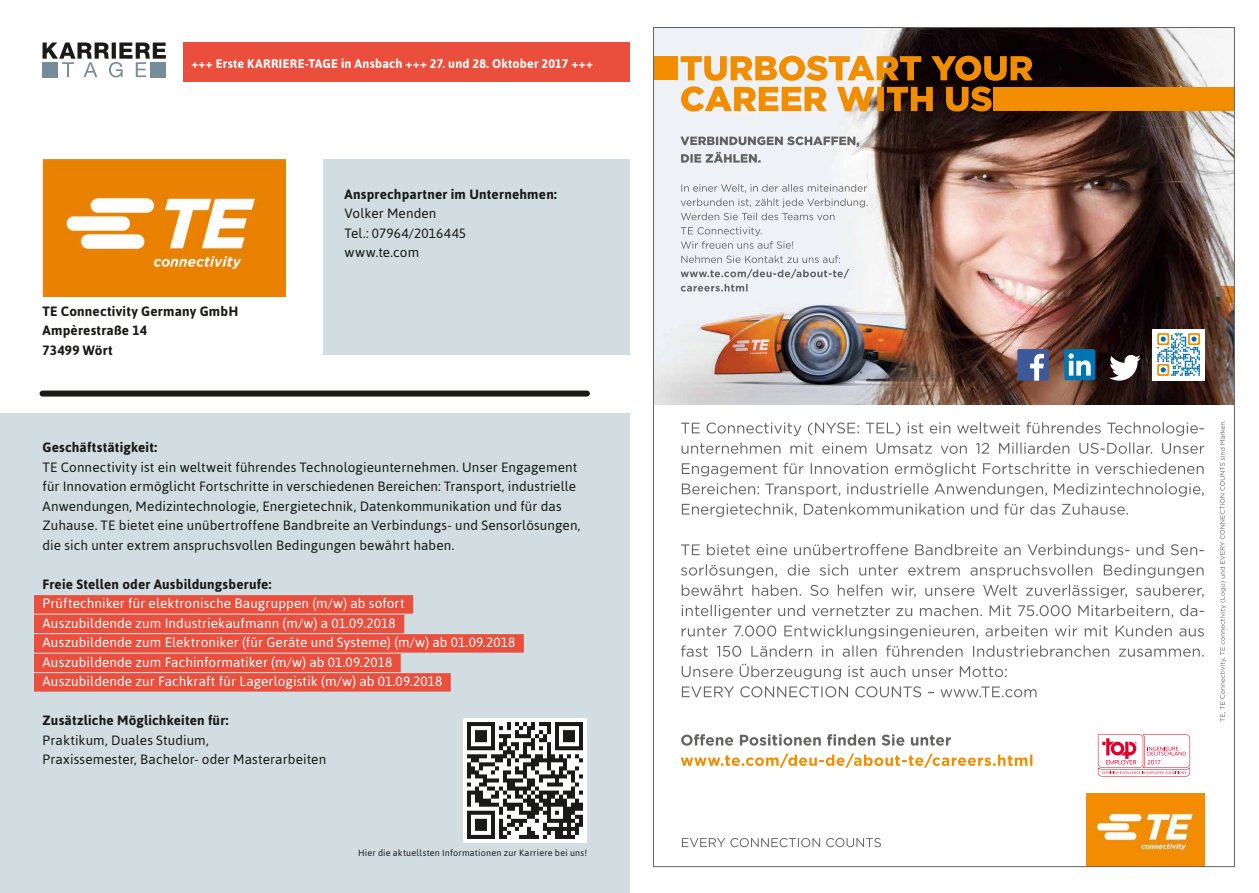
<style>
.page{position:relative;width:1259px;height:893px;background:#fff}
.page>*{position:absolute;margin:0;border:0;box-sizing:border-box;transform-origin:0 0}
.t1{font:13.5px/19.5px "Asap";letter-spacing:.01em;color:#1a1a18}
.t2{font:13.5px/19.5px "Asap";letter-spacing:.01em;color:#fff}
.t3{font:700 13.5px/19.5px "Asap";letter-spacing:.015em;color:#1a1a18}
.t4{font:700 12.45px "Asap";letter-spacing:.02em;color:#fff}
.t5{font:9px "Asap";letter-spacing:.02em;color:#1a1a18}
</style>
<div class="page">
<div style="left:0;top:413px;width:629px;height:480px;background:#d2dde2"></div>
<img style="left:655px;top:29px;width:577px;height:376px">
<img style="left:1086px;top:793px;width:118px;height:72px">
<svg style="left:1220px;top:421px;width:5px;height:301px"></svg>
<svg style="left:680px;top:753px;width:352px;height:15px"></svg>
<svg style="left:681px;top:734px;width:270px;height:12px"></svg>
<svg style="left:682px;top:686px;width:354px;height:11px"></svg>
<svg style="left:681px;top:664px;width:325px;height:15px"></svg>
<svg style="left:681px;top:645px;width:522px;height:12px"></svg>
<svg style="left:681px;top:625px;width:523px;height:14px"></svg>
<svg style="left:681px;top:605px;width:522px;height:13px"></svg>
<svg style="left:681px;top:584px;width:522px;height:14px"></svg>
<svg style="left:681px;top:564px;width:522px;height:14px"></svg>
<svg style="left:681px;top:544px;width:522px;height:14px"></svg>
<svg style="left:682px;top:503px;width:446px;height:14px"></svg>
<svg style="left:682px;top:483px;width:521px;height:14px"></svg>
<svg style="left:682px;top:463px;width:521px;height:13px"></svg>
<svg style="left:681px;top:442px;width:523px;height:12px"></svg>
<svg style="left:681px;top:422px;width:522px;height:14px"></svg>
<svg style="left:682px;top:838px;width:199px;height:9px"></svg>
<svg style="left:1098px;top:734px;width:92px;height:42px"></svg>
<svg style="left:680px;top:56px;width:352px;height:56px;background:#c08d4a"></svg>
<div style="left:653px;top:56px;width:25px;height:24px;background:#f28d00"></div>
<div style="left:993px;top:87px;width:241px;height:24px;background:#f28d00"></div>
<svg style="left:681px;top:284px;width:66px;height:8px"></svg>
<svg style="left:680px;top:269px;width:169px;height:9px;background:#c2c4c7"></svg>
<svg style="left:681px;top:255px;width:159px;height:8px"></svg>
<svg style="left:681px;top:227px;width:112px;height:22px;background:#dbdee2"></svg>
<svg style="left:680px;top:184px;width:187px;height:36px;background:#dcdee1"></svg>
<svg style="left:680px;top:136px;width:179px;height:27px;background:#cacccf"></svg>
<div style="left:1017px;top:349px;width:32px;height:32px;background:#3c5a99;border-radius:2px"></div>
<svg style="left:1030px;top:354px;width:14px;height:27px"></svg>
<div style="left:1064px;top:349px;width:31px;height:31px;background:#0075b3;border-radius:2px"></div>
<svg style="left:1068px;top:353px;width:22px;height:23px"></svg>
<div style="left:1152px;top:329px;width:52px;height:52px;background:#fff"></div>
<svg style="left:1157px;top:333px;width:43px;height:43px"></svg>
<svg style="left:1109px;top:355px;width:31px;height:26px"></svg>
<svg style="left:43px;top:43px;width:123px;height:34px"></svg>
<div style="left:43px;top:62px;width:15px;height:15px;background:#748d99"></div>
<div style="left:150px;top:62px;width:16px;height:15px;background:#748d99"></div>
<div style="left:183px;top:43px;width:446px;height:39px;background:#ea4e3c"></div>
<img style="left:43px;top:160px;width:242px;height:136px">
<div style="left:34px;top:595px;width:379px;height:19px;background:#ea4e3c"></div>
<div style="left:34px;top:615px;width:370px;height:18px;background:#ea4e3c"></div>
<div style="left:34px;top:634px;width:490px;height:19px;background:#ea4e3c"></div>
<div style="left:34px;top:654px;width:367px;height:18px;background:#ea4e3c"></div>
<div style="left:34px;top:673px;width:417px;height:19px;background:#ea4e3c"></div>
<div style="left:323px;top:160px;width:306px;height:195px;background:#d2dde2"></div>
<div style="left:43px;top:391px;width:544px;height:6px;background:#1a1a18"></div>
<img style="left:463px;top:719px;width:124px;height:123px">
<p class="t4" style="left:191px;top:56px;width:403px">+++ Erste KARRIERE-TAGE in Ansbach +++ 27. und 28. Oktober 2017 +++</p>
<p class="t3" style="left:43px;top:301px;width:197px">TE Connectivity Germany GmbH<br>Ampèrestraße 14<br>73499 Wört</p>
<p class="t3" style="left:344px;top:184px;width:214px">Ansprechpartner im Unternehmen:</p>
<p class="t1" style="left:344px;top:203px;width:123px">Volker Menden<br>Tel.: 07964/2016445 www.te.com</p>
<p class="t3" style="left:43px;top:437px;width:116px">Geschäftstätigkeit:</p>
<p class="t1" style="left:43px;top:457px;width:539px">TE Connectivity ist ein weltweit führendes Technologieunternehmen. Unser Engagement für Innovation ermöglicht Fortschritte in verschiedenen Bereichen: Transport, industrielle Anwendungen, Medizintechnologie, Energietechnik, Datenkommunikation und für das Zuhause. TE bietet eine unübertroffene Bandbreite an Verbindungs- und Sensorlösungen, die sich unter extrem anspruchsvollen Bedingungen bewährt haben.</p>
<p class="t3" style="left:43px;top:574px;width:230px">Freie Stellen oder Ausbildungsberufe:</p>
<p class="t2" style="left:43px;top:593px;width:474px">Prüftechniker für elektronische Baugruppen (m/w) ab sofort<br>Auszubildende zum Industriekaufmann (m/w) a 01.09.2018<br>Auszubildende zum Elektroniker (für Geräte und Systeme) (m/w) ab 01.09.2018<br>Auszubildende zum Fachinformatiker (m/w) ab 01.09.2018<br>Auszubildende zur Fachkraft für Lagerlogistik (m/w) ab 01.09.2018</p>
<p class="t3" style="left:43px;top:710px;width:188px">Zusätzliche Möglichkeiten für:</p>
<p class="t1" style="left:43px;top:730px;width:285px">Praktikum, Duales Studium,<br>Praxissemester, Bachelor- oder Masterarbeiten</p>
<p class="t5" style="left:358px;top:847px;width:230px">Hier die aktuellsten Informationen zur Karriere bei uns!</p>
</div>
